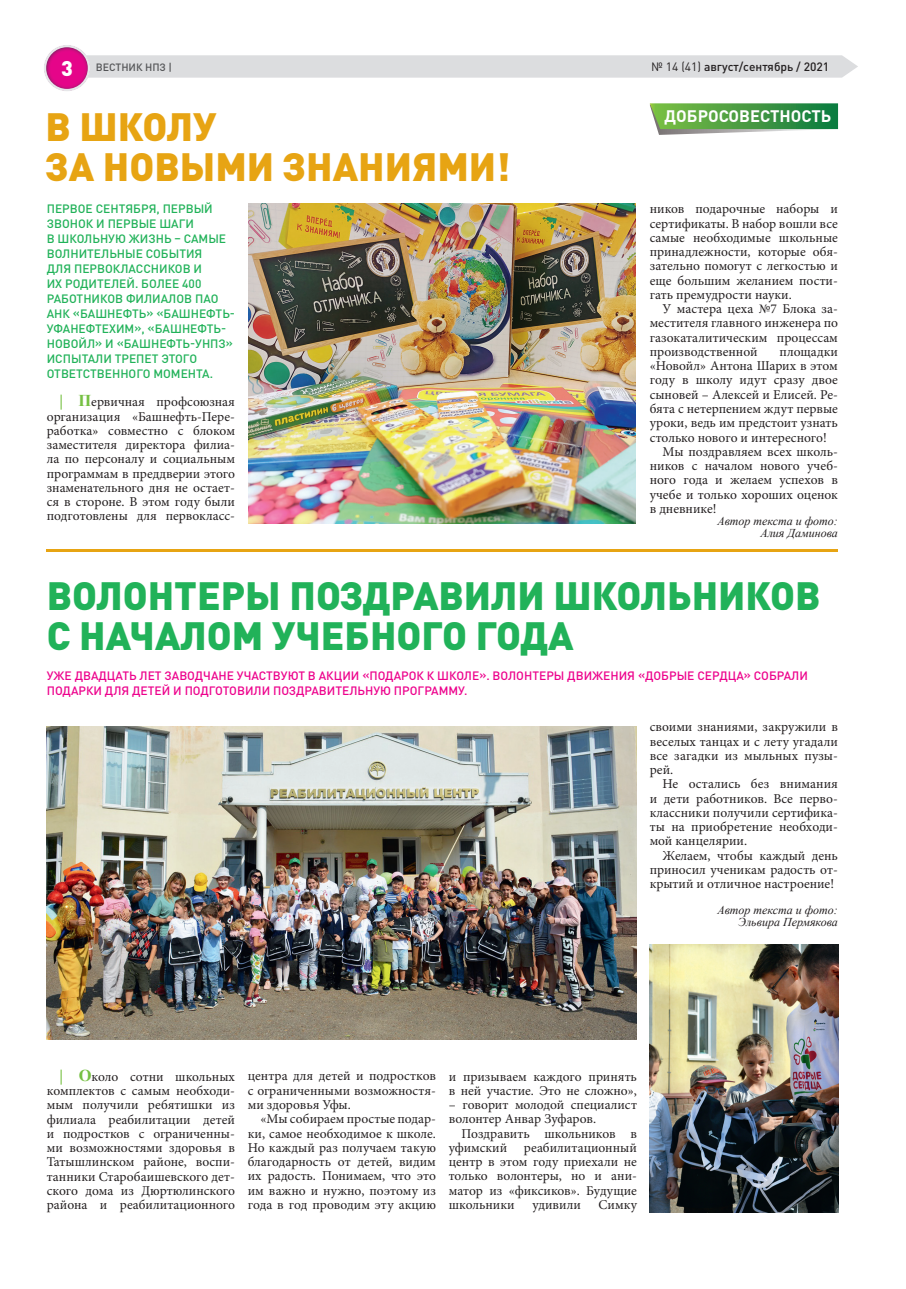
<style>
.page{position:relative;width:906px;height:1289px;background:#fff}
.page>*{position:absolute;margin:0;border:0;box-sizing:border-box;transform-origin:0 0}
.t1{font:900 39px/39px "DIN Pro";color:#21b259}
.t2{font:900 39px/39px "DIN Pro";color:#e7a413}
.t3{font:700 16.5px "DIN Pro";color:#fff}
.t4{font:13.5px/14.2px "Minion Pro";color:#231f20;text-align:justify}
.t5{font:500 12px/15px "DIN Pro";color:#21b259}
.t6{font:500 12px/15px "DIN Pro";color:#ed028c}
.t7{font:italic 12px/12px "Times New Roman";color:#231f20;text-align:right}
.t8{font:500 12px "DIN Pro";color:#231f20}
.t9{font:500 10.5px "DIN Pro";color:#545557}
.s1{font-weight:900;font-size:21px;color:#fff}
.s2{font-weight:400}
.s3{font-family:"Times New Roman";font-weight:700;font-size:16.5px;color:#76c043}
</style>
<div class="page">
<svg style="left:44px;top:45px;width:814px;height:46px"></svg>
<svg style="left:649px;top:103px;width:189px;height:32px;background:#65a862"></svg>
<img style="left:248px;top:203px;width:388px;height:320px">
<hr style="left:47px;top:549px;width:791px;height:3px;background:#e7a413">
<img style="left:47px;top:726px;width:590px;height:313px">
<img style="left:649px;top:944px;width:189px;height:268px">
<p class="t9" style="left:61px;top:60px;width:112px"><span class="s1">3</span> ВЕСТНИК НПЗ |</p>
<p class="t8" style="left:651px;top:58px;width:179px"><span class="s2">№ 14 (41)</span> август/сентябрь / 2021</p>
<h1 class="t2" style="left:45px;top:106px;width:467px">В ШКОЛУ<br>ЗА НОВЫМИ ЗНАНИЯМИ!</h1>
<p class="t3" style="left:664px;top:105px;width:168px">ДОБРОСОВЕСТНОСТЬ</p>
<p class="t4" style="left:649px;top:202px;width:190px">ников подарочные наборы и сертификаты. В набор вошли все самые необходимые школьные принадлежности, которые обя&shy;зательно помогут с легкостью и еще большим желанием пости&shy;гать премудрости науки.</p>
<p class="t4" style="left:649px;top:302px;width:190px;text-indent:13px">У мастера цеха №7 Блока за&shy;местителя главного инженера по газокаталитическим процессам производственной</p>
<p class="t5" style="left:47px;top:200px;width:190px">ПЕРВОЕ СЕНТЯБРЯ, ПЕРВЫЙ<br>ЗВОНОК И ПЕРВЫЕ ШАГИ<br>В ШКОЛЬНУЮ ЖИЗНЬ – САМЫЕ<br>ВОЛНИТЕЛЬНЫЕ СОБЫТИЯ<br>ДЛЯ ПЕРВОКЛАССНИКОВ И<br>ИХ РОДИТЕЛЕЙ. БОЛЕЕ 400<br>РАБОТНИКОВ ФИЛИАЛОВ ПАО<br>АНК «БАШНЕФТЬ» «БАШНЕФТЬ-<br>УФАНЕФТЕХИМ», «БАШНЕФТЬ-<br>НОВОЙЛ» И «БАШНЕФТЬ-УНПЗ»<br>ИСПЫТАЛИ ТРЕПЕТ ЭТОГО<br>ОТВЕТСТВЕННОГО МОМЕНТА.</p>
<p class="t4" style="left:47px;top:395px;width:190px;text-indent:13px"><span class="s3">| П</span>ервичная профсоюзная организация «Башнефть-Пере&shy;работка» совместно с блоком заместителя директора филиа&shy;ла по персоналу и социальным программам в преддверии этого знаменательного дня не остает&shy;ся в стороне. В этом году были подготовлены для первокласс-</p>
<p class="t4" style="left:779px;top:344px;width:60px">площадки</p>
<p class="t4" style="left:649px;top:359px;width:190px">«Новойл» Антона Шарих в этом</p>
<p class="t4" style="left:649px;top:373px;width:190px">году в школу идут сразу двое</p>
<p class="t4" style="left:649px;top:387px;width:190px">сыновей – Алексей и Елисей. Ре-</p>
<p class="t4" style="left:649px;top:401px;width:190px">бята с нетерпением ждут первые</p>
<p class="t4" style="left:649px;top:416px;width:190px">уроки, ведь им предстоит узнать</p>
<p class="t4" style="left:649px;top:430px;width:178px">столько нового и интересного!</p>
<p class="t4" style="left:662px;top:444px;width:177px">Мы поздравляем всех школь-</p>
<p class="t4" style="left:649px;top:458px;width:190px">ников с началом нового учеб-</p>
<p class="t4" style="left:649px;top:473px;width:190px">ного года и желаем успехов в</p>
<p class="t4" style="left:649px;top:487px;width:190px">учебе и только хороших оценок</p>
<p class="t4" style="left:649px;top:501px;width:68px">в дневнике!</p>
<p class="t7" style="left:717px;top:514px;width:122px">Автор текста и фото:<br>Алия Даминова</p>
<h1 class="t1" style="left:47px;top:575px;width:775px">ВОЛОНТЕРЫ ПОЗДРАВИЛИ ШКОЛЬНИКОВ<br>С НАЧАЛОМ УЧЕБНОГО ГОДА</h1>
<p class="t6" style="left:47px;top:667px;width:762px">УЖЕ ДВАДЦАТЬ ЛЕТ ЗАВОДЧАНЕ УЧАСТВУЮТ В АКЦИИ «ПОДАРОК К ШКОЛЕ». ВОЛОНТЕРЫ ДВИЖЕНИЯ «ДОБРЫЕ СЕРДЦА» СОБРАЛИ<br>ПОДАРКИ ДЛЯ ДЕТЕЙ И ПОДГОТОВИЛИ ПОЗДРАВИТЕЛЬНУЮ ПРОГРАММУ.</p>
<p class="t4" style="left:649px;top:720px;width:190px">своими знаниями, закружили в веселых танцах и с лету угадали все загадки из мыльных пузы&shy;рей.</p>
<p class="t4" style="left:649px;top:777px;width:190px;text-indent:13px">Не остались без внимания и дети работников. Все перво&shy;классники получили сертифика&shy;ты на приобретение необходи&shy;мой канцелярии.</p>
<p class="t4" style="left:649px;top:848px;width:190px;text-indent:13px">Желаем, чтобы каждый день приносил ученикам радость от&shy;крытий и отличное настроение!</p>
<p class="t7" style="left:717px;top:904px;width:122px">Автор текста и фото:<br>Эльвира Пермякова</p>
<p class="t4" style="left:47px;top:1069px;width:190px;text-indent:13px"><span class="s3">| О</span>коло сотни школьных комплектов с самым необходи&shy;мым получили ребятишки из филиала реабилитации детей и подростков с ограниченны&shy;ми возможностями здоровья в Татышлинском районе, воспи&shy;танники Старобаишевского дет&shy;ского дома из Дюртюлинского района и реабилитационного</p>
<p class="t4" style="left:248px;top:1069px;width:190px">центра для детей и подростков с ограниченными возможностя&shy;ми здоровья Уфы.</p>
<p class="t4" style="left:248px;top:1111px;width:190px;text-indent:13px">«Мы собираем простые подар&shy;ки, самое необходимое к школе.<br>Но каждый раз получаем такую благодарность от детей, видим их радость. Понимаем, что это им важно и нужно, поэтому из года в год проводим эту акцию</p>
<p class="t4" style="left:449px;top:1069px;width:190px">и призываем каждого принять в ней участие. Это не сложно»,</p>
<p class="t4" style="left:449px;top:1097px;width:190px">– говорит молодой специалист волонтер Анвар Зуфаров.</p>
<p class="t4" style="left:449px;top:1126px;width:190px;text-indent:13px">Поздравить школьников в уфимский реабилитационный центр в этом году приехали не только волонтеры, но и ани&shy;матор из «фиксиков». Будущие школьники</p>
<p class="t4" style="left:532px;top:1197px;width:50px">удивили</p>
<p class="t4" style="left:598px;top:1197px;width:40px">Симку</p>
</div>
